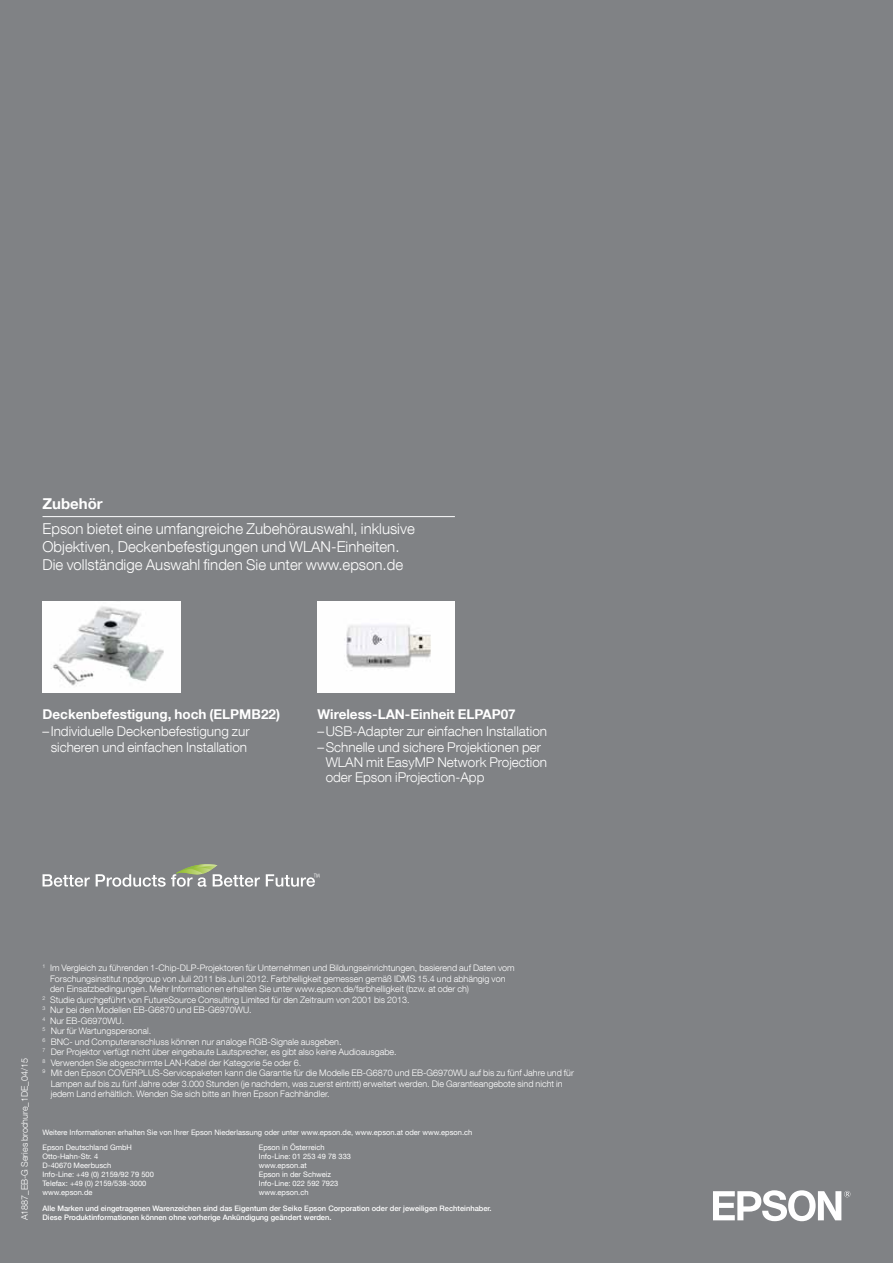
<style>
.page{position:relative;width:893px;height:1263px;background:#808285}
.page>*{position:absolute;margin:0;border:0;box-sizing:border-box;transform-origin:0 0}
.t1{font:300 15px/18px "Helvetica Neue LT Com";color:#fff}
.t2{font:700 15px "Helvetica Neue LT Com";color:#fff}
.t3{font:300 13.5px/16.5px "Helvetica Neue LT Com";color:#fff}
.t4{font:700 13.5px "Helvetica Neue LT Com";color:#fff}
.t5{font:300 9px "Helvetica Neue LT Com";color:#fff}
.t6{font:7.5px/9px "Helvetica Neue LT Com";color:#fff}
.t7{font:500 7.5px/9px "Helvetica Neue LT Com";color:#fff}
</style>
<div class="page">
<svg style="left:713px;top:1190px;width:137px;height:31px"></svg>
<svg style="left:43px;top:874px;width:47px;height:13px"></svg>
<svg style="left:96px;top:864px;width:164px;height:23px"></svg>
<svg style="left:266px;top:874px;width:53px;height:13px"></svg>
<hr style="left:43px;top:516px;width:412px;height:1px;background:#fff">
<img style="left:43px;top:601px;width:137px;height:91px">
<img style="left:317px;top:601px;width:138px;height:91px">
<h1 class="t2" style="left:43px;top:494px;width:62px">Zubehör</h1>
<h1 class="t1" style="left:43px;top:519px;width:374px">Epson bietet eine umfangreiche Zubehörauswahl, inklusive<br>Objektiven, Deckenbefestigungen und WLAN-Einheiten.<br>Die vollständige Auswahl finden Sie unter www.epson.de</h1>
<h2 class="t4" style="left:43px;top:706px;width:239px">Deckenbefestigung, hoch (ELPMB22)</h2>
<h2 class="t3" style="left:43px;top:722px;width:209px;text-align:center">–Individuelle Deckenbefestigung zur sicheren und einfachen Installation</h2>
<h2 class="t4" style="left:317px;top:706px;width:200px">Wireless-LAN-Einheit ELPAP07</h2>
<h2 class="t3" style="left:317px;top:722px;width:231px">–USB-Adapter zur einfachen Installation –Schnelle und sichere Projektionen per</h2>
<h2 class="t3" style="left:326px;top:754px;width:223px;line-height:15px">WLAN mit EasyMP Network Projection oder Epson iProjection-App</h2>
<p class="t5" style="left:19px;top:1220px;width:164px;rotate:-90deg">A1887_EB-G Series brochure_1DE_04/15</p>
<p class="t5" style="left:43px;top:962px;width:474px"><sup>1</sup> Im Vergleich zu führenden 1-Chip-DLP-Projektoren für Unternehmen und Bildungseinrichtungen, basierend auf Daten vom</p>
<p class="t5" style="left:50px;top:973px;width:457px">Forschungsinstitut npdgroup von Juli 2011 bis Juni 2012. Farbhelligkeit gemessen gemäß IDMS 15.4 und abhängig von</p>
<p class="t5" style="left:50px;top:983px;width:421px">den Einsatzbedingungen. Mehr Informationen erhalten Sie unter www.epson.de/farbhelligkeit (bzw. at oder ch)</p>
<p class="t5" style="left:43px;top:994px;width:369px"><sup>2</sup> Studie durchgeführt von FutureSource Consulting Limited für den Zeitraum von 2001 bis 2013.</p>
<p class="t5" style="left:43px;top:1004px;width:211px"><sup>3</sup> Nur bei den Modellen EB-G6870 und EB-G6970WU.</p>
<p class="t5" style="left:43px;top:1015px;width:83px"><sup>4</sup> Nur EB-G6970WU.</p>
<p class="t5" style="left:43px;top:1025px;width:110px"><sup>5</sup> Nur für Wartungspersonal.</p>
<p class="t5" style="left:43px;top:1036px;width:301px"><sup>6</sup> BNC- und Computeranschluss können nur analoge RGB-Signale ausgeben.</p>
<p class="t5" style="left:43px;top:1046px;width:356px"><sup>7</sup> Der Projektor verfügt nicht über eingebaute Lautsprecher, es gibt also keine Audioausgabe.</p>
<p class="t5" style="left:43px;top:1057px;width:260px"><sup>8</sup> Verwenden Sie abgeschirmte LAN-Kabel der Kategorie 5e oder 6.</p>
<p class="t5" style="left:43px;top:1067px;width:533px"><sup>9</sup> Mit den Epson COVERPLUS-Servicepaketen kann die Garantie für die Modelle EB-G6870 und EB-G6970WU auf bis zu fünf Jahre und für</p>
<p class="t5" style="left:51px;top:1078px;width:514px">Lampen auf bis zu fünf Jahre oder 3.000 Stunden (je nachdem, was zuerst eintritt) erweitert werden. Die Garantieangebote sind nicht in</p>
<p class="t5" style="left:51px;top:1088px;width:280px">jedem Land erhältlich. Wenden Sie sich bitte an Ihren Epson Fachhändler.</p>
<p class="t6" style="left:43px;top:1125px;width:431px;line-height:14.4px">Weitere Informationen erhalten Sie von Ihrer Epson Niederlassung oder unter www.epson.de, www.epson.at oder www.epson.ch<br>Epson Deutschland GmbH</p>
<p class="t6" style="left:43px;top:1151px;width:113px">Otto-Hahn-Str. 4<br>D-40670 Meerbusch<br>Info-Line: +49 (0) 2159/92 79 500<br>Telefax: +49 (0) 2159/538-3000 www.epson.de</p>
<p class="t6" style="left:259px;top:1142px;width:94px">Epson in Österreich<br>Info-Line: 01 253 49 78 333 www.epson.at<br>Epson in der Schweiz<br>Info-Line: 022 592 7923 www.epson.ch</p>
<p class="t7" style="left:43px;top:1204px;width:451px">Alle Marken und eingetragenen Warenzeichen sind das Eigentum der Seiko Epson Corporation oder der jeweiligen Rechteinhaber.<br>Diese Produktinformationen können ohne vorherige Ankündigung geändert werden.</p>
</div>
